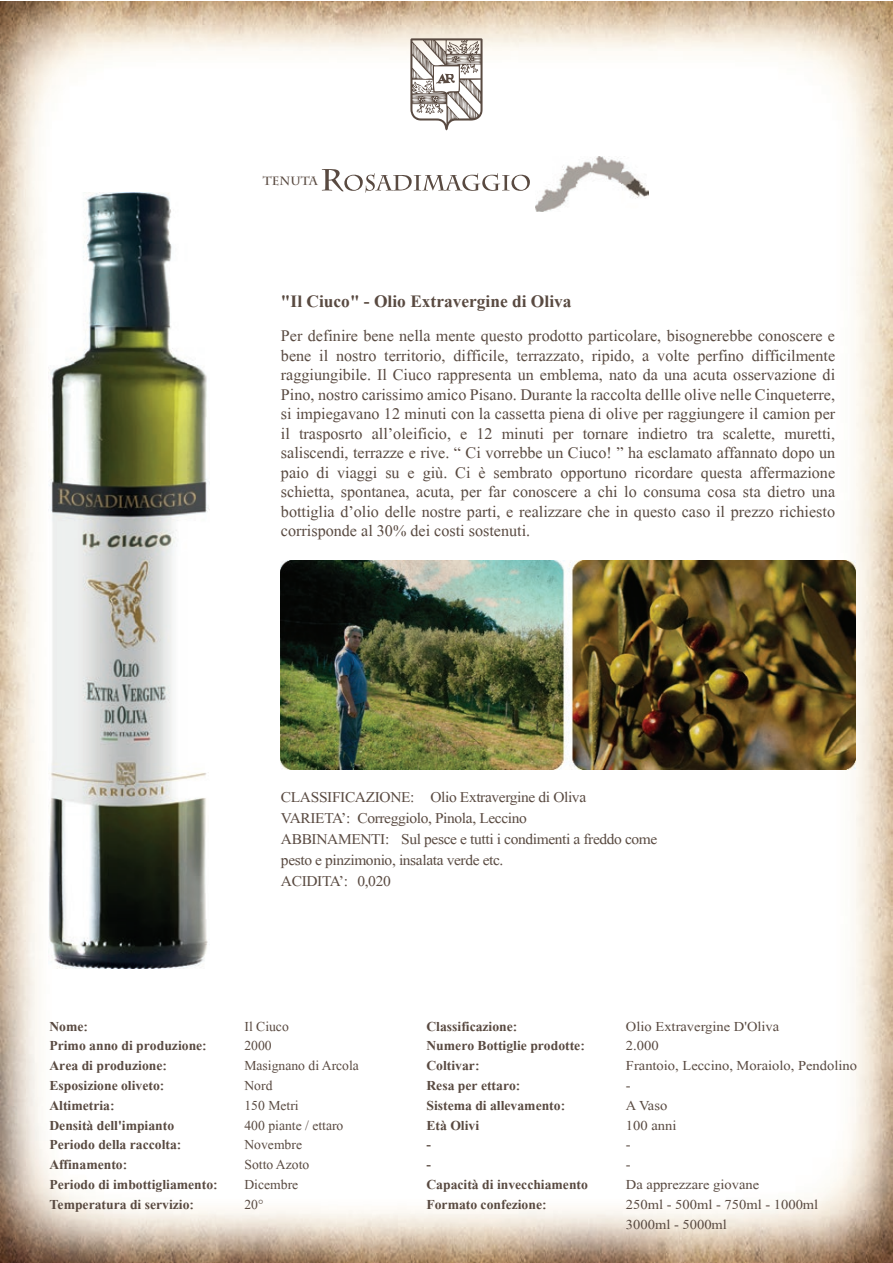
<style>
.page{position:relative;width:893px;height:1263px;background:#fff}
.page>*{position:absolute;margin:0;border:0;box-sizing:border-box;transform-origin:0 0}
.t1{font:700 21px "Shonar Bangla";color:#594a41}
.t2{font:19.5px/19.5px "Shonar Bangla";color:#594a41;text-align:justify}
.t3{font:18px/21px "Shonar Bangla";letter-spacing:-.02em;color:#594a41;scale:1.04 1}
.t4{font:700 16.5px/19.8px "Shonar Bangla";color:#594a41}
.t5{font:16.5px/19.8px "Shonar Bangla";color:#594a41;scale:1.07 1}
.t6{font:16.5px/19.8px "Shonar Bangla";color:#594a41}
.t7{font:700 12px "Charlemagne Std";color:#594a41}
</style>
<div class="page">
<img style="left:1px;top:1px;width:892px;height:1262px">
<svg style="left:410px;top:38px;width:73px;height:92px"></svg>
<img style="left:48px;top:193px;width:161px;height:775px">
<svg style="left:322px;top:169px;width:208px;height:24px"></svg>
<img style="left:535px;top:156px;width:114px;height:56px">
<img style="left:281px;top:560px;width:574px;height:209px">
<p class="t7" style="left:263px;top:174px;width:56px">TENUTA</p>
<p class="t1" style="left:281px;top:289px;width:292px">"Il Ciuco" - Olio Extravergine di Oliva</p>
<p class="t2" style="left:281px;top:328px;width:556px">Per definire bene nella mente questo prodotto particolare, bisognerebbe conoscere e bene il nostro territorio, difficile, terrazzato, ripido, a volte perfino difficilmente raggiungibile. Il Ciuco rappresenta un emblema, nato da una acuta osservazione di Pino, nostro carissimo amico Pisano. Durante la raccolta dellle olive nelle Cinqueterre, si impiegavano 12 minuti con la cassetta piena di olive per raggiungere il camion per il trasposrto all’oleificio, e 12 minuti per tornare indietro tra scalette, muretti, saliscendi, terrazze e rive. “ Ci vorrebbe un Ciuco! ” ha esclamato affannato dopo un paio di viaggi su e giù. Ci è sembrato opportuno ricordare questa affermazione schietta, spontanea, acuta, per far conoscere a chi lo consuma cosa sta dietro una bottiglia d’olio delle nostre parti, e realizzare che in questo caso il prezzo richiesto corrisponde al 30% dei costi sostenuti.</p>
<p class="t3" style="left:281px;top:788px;width:364px">CLASSIFICAZIONE: Olio Extravergine di Oliva VARIETA’: Correggiolo, Pinola, Leccino<br>ABBINAMENTI: Sul pesce e tutti i condimenti a freddo come pesto e pinzimonio, insalata verde etc.<br>ACIDITA’: 0,020</p>
<p class="t4" style="left:49px;top:1018px;width:170px">Nome:<br>Primo anno di produzione:<br>Area di produzione:<br>Esposizione oliveto:<br>Altimetria:<br>Densità dell'impianto<br>Periodo della raccolta:<br>Affinamento:<br>Periodo di imbottigliamento:<br>Temperatura di servizio:</p>
<p class="t6" style="left:244px;top:1018px;width:116px">Il Ciuco<br>2000<br>Masignano di Arcola<br>Nord<br>150 Metri<br>400 piante / ettaro<br>Novembre<br>Sotto Azoto<br>Dicembre<br>20°</p>
<p class="t4" style="left:426px;top:1018px;width:163px">Classificazione:<br>Numero Bottiglie prodotte:<br>Coltivar:<br>Resa per ettaro:<br>Sistema di allevamento:<br>Età Olivi<br>-<br>-<br>Capacità di invecchiamento<br>Formato confezione:</p>
<p class="t5" style="left:626px;top:1018px;width:217px">Olio Extravergine D'Oliva<br>2.000<br>Frantoio, Leccino, Moraiolo, Pendolino -<br>A Vaso<br>100 anni<br>-<br>-<br>Da apprezzare giovane<br>250ml - 500ml - 750ml - 1000ml<br>3000ml - 5000ml</p>
</div>
